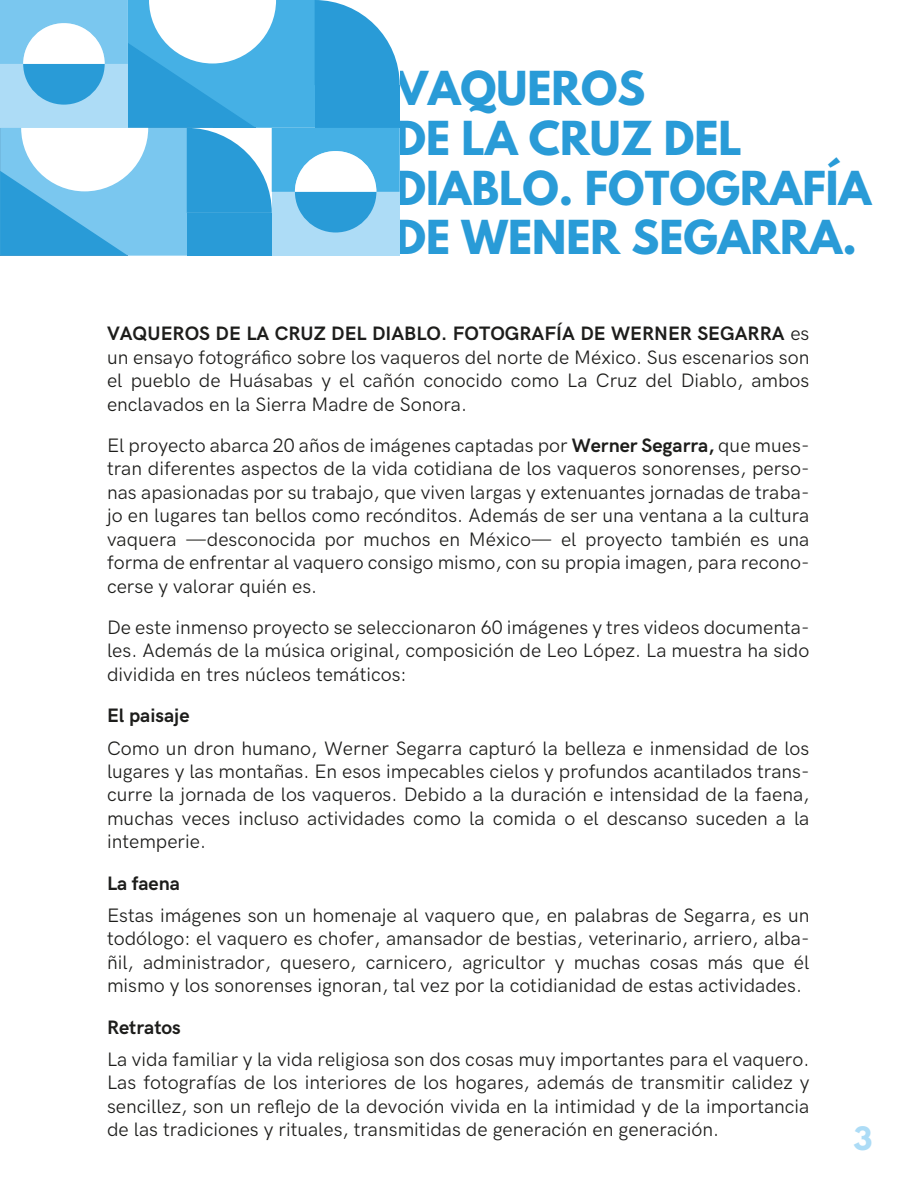
<style>
.page{position:relative;width:915px;height:1191px;background:#fff}
.page>*{position:absolute;margin:0;border:0;box-sizing:border-box;transform-origin:0 0}
.t1{font:700 41.4px/49.8px "League Spartan";color:#299bd7}
.t2{font:700 28.5px "League Spartan";color:#addcf6}
.t3{font:19.5px/23.4px "HK Grotesk";color:#1d1d1b;text-align:justify}
.t4{font:700 19.5px "HK Grotesk";color:#1d1d1b}
.s1{font-weight:700}
</style>
<div class="page">
<svg style="left:0;top:0;width:399px;height:256px"></svg>
<h1 class="t1" style="left:395px;top:63px;width:477px">VAQUEROS<br>DE LA CRUZ DEL<br>DIABLO. FOTOGRAFÍA<br>DE WENER SEGARRA.</h1>
<p class="t3" style="left:107px;top:320px;width:703px"><span class="s1">VAQUEROS DE LA CRUZ DEL DIABLO. FOTOGRAFÍA DE WERNER SEGARRA</span> es un ensayo fotográfico sobre los vaqueros del norte de México. Sus escenarios son el pueblo de Huásabas y el cañón conocido como La Cruz del Diablo, ambos enclavados en la Sierra Madre de Sonora.</p>
<p class="t3" style="left:107px;top:432px;width:703px">El proyecto abarca 20 años de imágenes captadas por <span class="s1">Werner Segarra,</span> que mues&shy;tran diferentes aspectos de la vida cotidiana de los vaqueros sonorenses, perso&shy;nas apasionadas por su trabajo, que viven largas y extenuantes jornadas de traba&shy;jo en lugares tan bellos como recónditos. Además de ser una ventana a la cultura vaquera —desconocida por muchos en México— el proyecto también es una forma de enfrentar al vaquero consigo mismo, con su propia imagen, para recono&shy;cerse y valorar quién es.</p>
<p class="t3" style="left:107px;top:614px;width:703px">De este inmenso proyecto se seleccionaron 60 imágenes y tres videos documenta&shy;les. Además de la música original, composición de Leo López. La muestra ha sido dividida en tres núcleos temáticos:</p>
<p class="t4" style="left:107px;top:701px;width:84px">El paisaje</p>
<p class="t3" style="left:107px;top:734px;width:703px">Como un dron humano, Werner Segarra capturó la belleza e inmensidad de los lugares y las montañas. En esos impecables cielos y profundos acantilados trans&shy;curre la jornada de los vaqueros. Debido a la duración e intensidad de la faena, muchas veces incluso actividades como la comida o el descanso suceden a la intemperie.</p>
<p class="t4" style="left:107px;top:868px;width:74px">La faena</p>
<p class="t3" style="left:107px;top:902px;width:703px">Estas imágenes son un homenaje al vaquero que, en palabras de Segarra, es un todólogo: el vaquero es chofer, amansador de bestias, veterinario, arriero, alba&shy;ñil, administrador, quesero, carnicero, agricultor y muchas cosas más que él mismo y los sonorenses ignoran, tal vez por la cotidianidad de estas actividades.</p>
<p class="t4" style="left:107px;top:1012px;width:75px">Retratos</p>
<p class="t3" style="left:107px;top:1046px;width:703px">La vida familiar y la vida religiosa son dos cosas muy importantes para el vaquero.<br>Las fotografías de los interiores de los hogares, además de transmitir calidez y sencillez, son un reflejo de la devoción vivida en la intimidad y de la importancia de las tradiciones y rituales, transmitidas de generación en generación.</p>
<h2 class="t2" style="left:853px;top:1116px;width:20px">3</h2>
</div>
